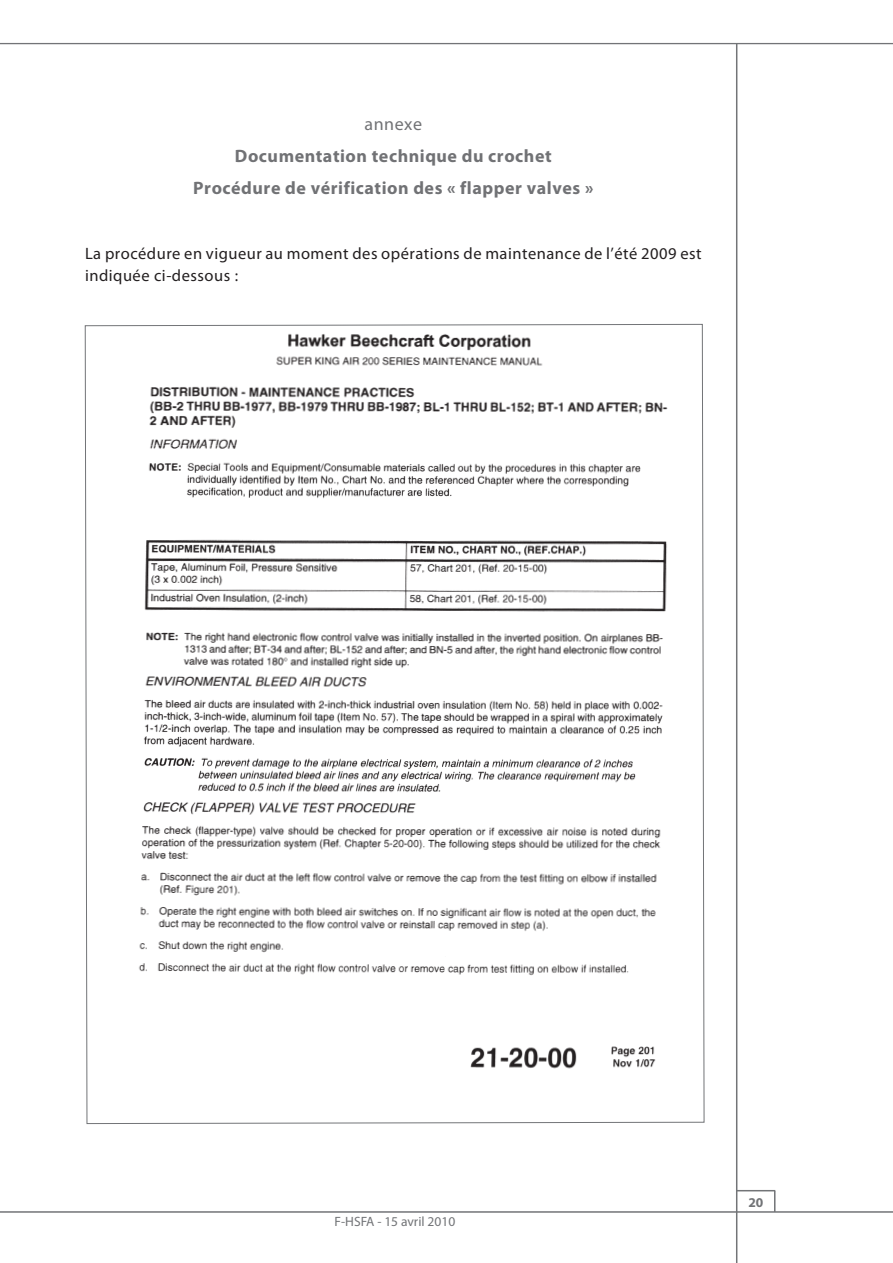
<style>
.page{position:relative;width:893px;height:1263px;background:#fff}
.page>*{position:absolute;margin:0;border:0;box-sizing:border-box;transform-origin:0 0}
.Annexe{font:700 18px "Myriad Pro";letter-spacing:.03em;color:#717275}
.Annexe-2{font:18px "Myriad Pro";letter-spacing:.03em;color:#717275}
.t1{font:16.5px/21.6px "Myriad Pro";letter-spacing:.03em;color:#231f20}
.t2{font:13.5px "Myriad Pro";color:#727477}
.t3{font:700 13.5px "Myriad Pro";color:#727477}
</style>
<div class="page">
<hr style="left:0;top:1211px;width:893px;height:2px;background:#727477">
<hr style="left:0;top:43px;width:893px;height:1px;background:#727477">
<hr style="left:736px;top:44px;width:1px;height:1219px;background:#727477">
<hr style="left:736px;top:1190px;width:39px;height:1px;background:#727477">
<svg style="left:774px;top:1191px;width:1px;height:20px"></svg>
<svg style="left:85px;top:324px;width:619px;height:800px"></svg>
<p class="Annexe-2" style="left:364px;top:112px;width:59px">annexe</p>
<p class="Annexe" style="left:235px;top:144px;width:318px">Documentation technique du crochet</p>
<p class="Annexe" style="left:193px;top:177px;width:402px">Procédure de vérification des « flapper valves »</p>
<p class="t1" style="left:85px;top:243px;width:618px">La procédure en vigueur au moment des opérations de maintenance de l’été 2009 est indiquée ci-dessous :</p>
<p class="t2" style="left:334px;top:1213px;width:122px">F-HSFA - 15 avril 2010</p>
<p class="t3" style="left:748px;top:1193px;width:16px">20</p>
</div>
